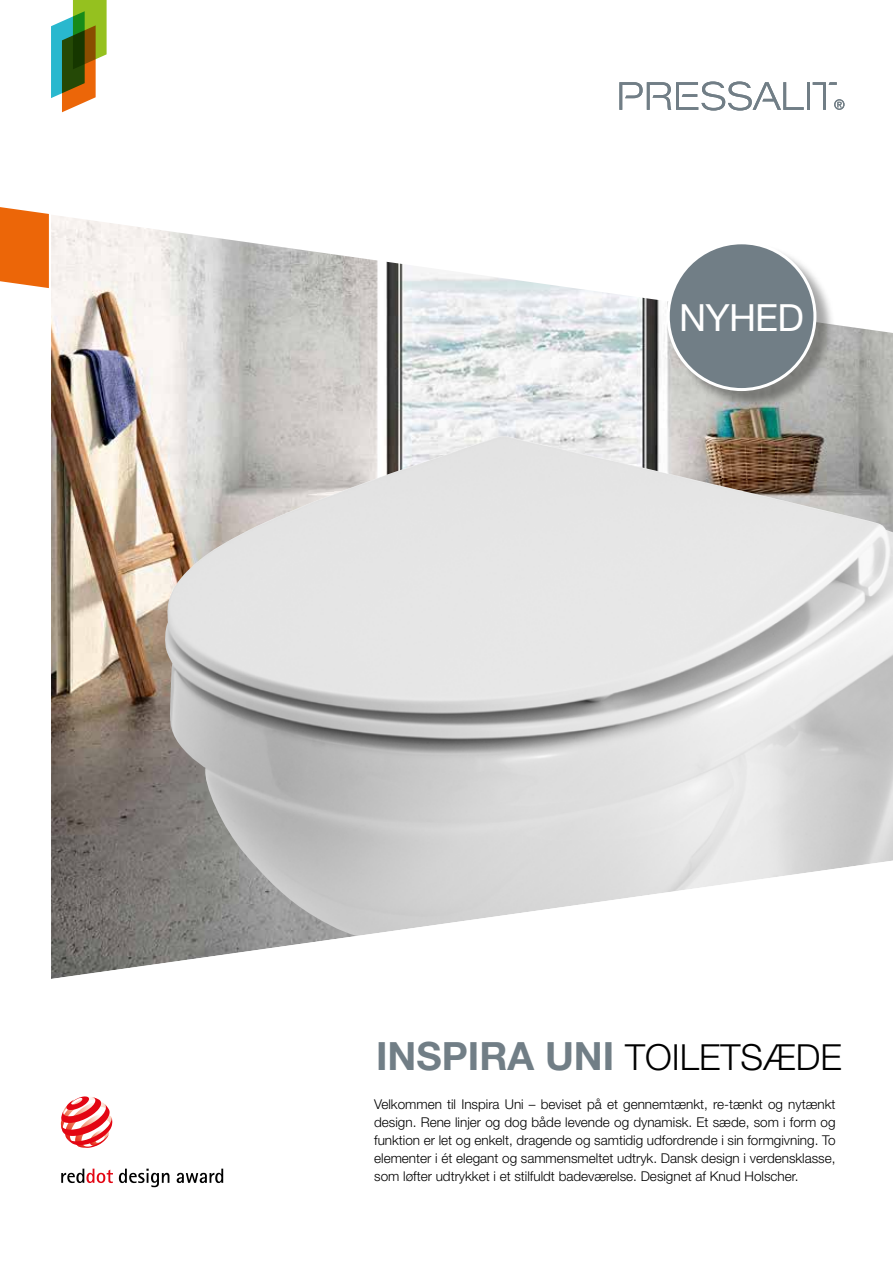
<style>
.page{position:relative;width:893px;height:1263px;background:#fff}
.page>*{position:absolute;margin:0;border:0;box-sizing:border-box;transform-origin:0 0}
.t1{font:700 39px "Helvetica Neue LT Std";color:#717e86}
.t2{font:37.5px "Helvetica Neue LT Std";letter-spacing:-.02em;color:#fff}
.t3{font:300 13.5px/18px "Helvetica Neue LT Std";color:#000;text-align:justify}
.s1{font-weight:300;font-size:36px;color:#000}
</style>
<div class="page">
<svg style="left:51px;top:0;width:56px;height:112px"></svg>
<img style="left:51px;top:215px;width:842px;height:646px">
<svg style="left:0;top:207px;width:49px;height:81px;background:#ed731d"></svg>
<img style="left:164px;top:436px;width:729px;height:425px">
<hr style="left:807px;top:82px;width:2px;height:28px;background:#717e86">
<svg style="left:619px;top:81px;width:185px;height:30px"></svg>
<svg style="left:813px;top:82px;width:31px;height:28px"></svg>
<div style="left:669px;top:244px;width:166px;height:165px;background:#000;opacity:.35"></div>
<div style="left:668px;top:243px;width:147px;height:146px;background:#717e86;border-radius:50%"></div>
<div style="left:667px;top:241px;width:149px;height:150px;border:3px solid #fff;border-radius:50%"></div>
<svg style="left:51px;top:861px;width:836px;height:118px"></svg>
<svg style="left:61px;top:1168px;width:52px;height:15px"></svg>
<svg style="left:119px;top:1168px;width:50px;height:19px"></svg>
<svg style="left:177px;top:1168px;width:46px;height:15px"></svg>
<svg style="left:61px;top:1096px;width:51px;height:52px"></svg>
<h2 class="t2" style="left:679px;top:296px;width:126px">NYHED</h2>
<h1 class="t1" style="left:376px;top:1032px;width:467px">INSPIRA UNI <span class="s1">TOILETSÆDE</span></h1>
<p class="t3" style="left:374px;top:1095px;width:463px">Velkommen til Inspira Uni – beviset på et gennemtænkt, re-tænkt og nytænkt design. Rene linjer og dog både levende og dynamisk. Et sæde, som i form og funktion er let og enkelt, dragende og samtidig udfordrende i sin formgivning. To elementer i ét elegant og sammensmeltet udtryk. Dansk design i verdensklasse, som løfter udtrykket i et stilfuldt badeværelse. Designet af Knud Holscher.</p>
</div>
